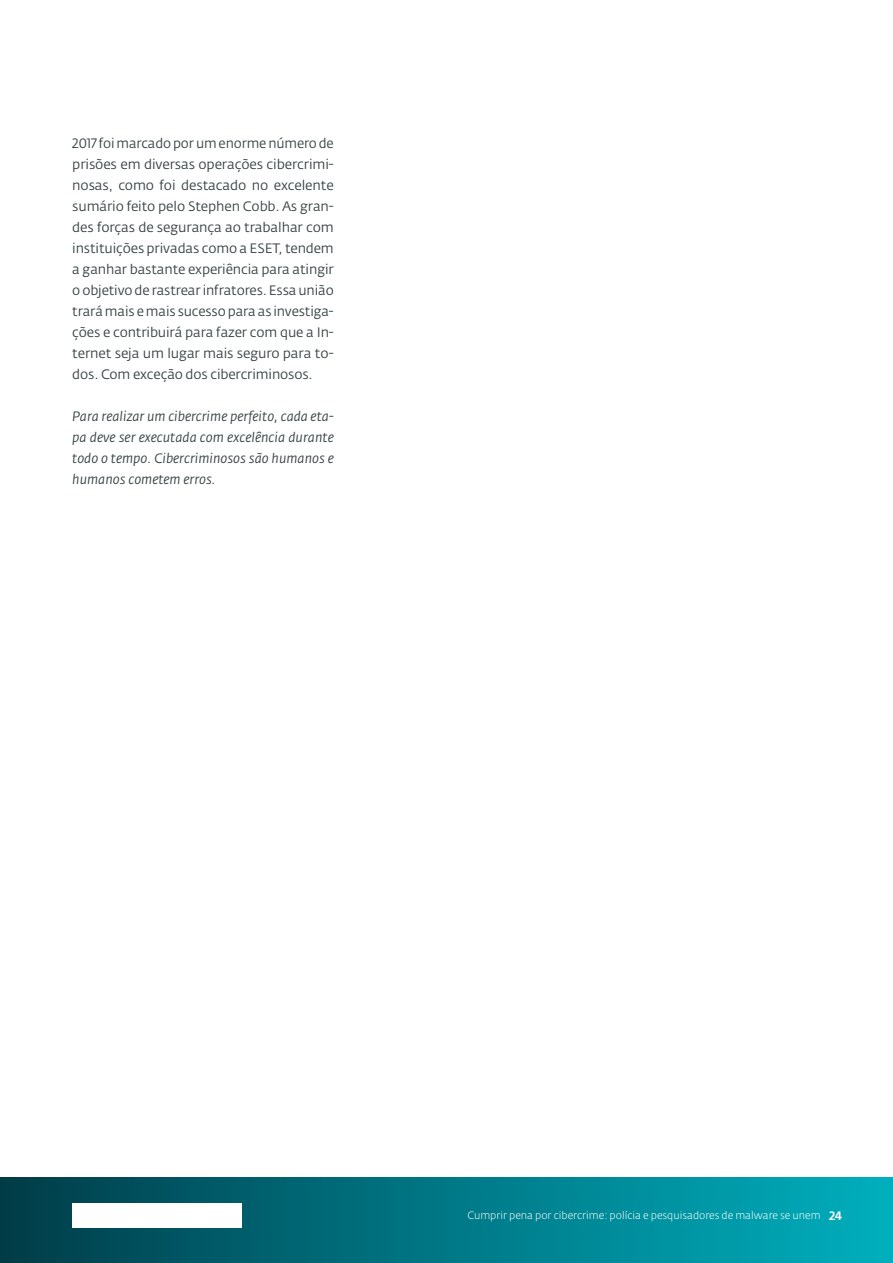
<style>
.page{position:relative;width:893px;height:1263px;background:#fff}
.page>*{position:absolute;margin:0;border:0;box-sizing:border-box;transform-origin:0 0}
.t1{font:13.5px/21px "Fedra Sans Alt Pro";letter-spacing:-.01em;color:#3a4446;text-align:justify}
.t2{font:italic 13.5px/21px "Fedra Sans Alt Pro";color:#3a4446;text-align:justify}
.t3{font:300 10.5px "Fedra Sans Alt Pro";color:#fff}
.s1{font-weight:500;font-size:12px}
</style>
<div class="page">
<div style="left:0;top:1178px;width:893px;height:85px;background:linear-gradient(to right,#003e4a,#00b0bf)"></div>
<img style="left:72px;top:1203px;width:169px;height:24px">
<p class="t1" style="left:72px;top:133px;width:263px">2017 foi marcado por um enorme número de prisões em diversas operações cibercrimi&shy;nosas, como foi destacado no excelente sumário feito pelo Stephen Cobb. As gran&shy;des forças de segurança ao trabalhar com instituições privadas como a ESET, tendem a ganhar bastante experiência para atingir o objetivo de rastrear infratores. Essa união trará mais e mais sucesso para as investiga&shy;ções e contribuirá para fazer com que a In&shy;ternet seja um lugar mais seguro para to&shy;dos. Com exceção dos cibercriminosos.</p>
<p class="t2" style="left:72px;top:406px;width:263px">Para realizar um cibercrime perfeito, cada eta&shy;pa deve ser executada com excelência durante todo o tempo. Cibercriminosos são humanos e humanos cometem erros.</p>
<p class="t3" style="left:467px;top:1209px;width:376px">Cumprir pena por cibercrime: polícia e pesquisadores de malware se unem <span class="s1">24</span></p>
</div>
